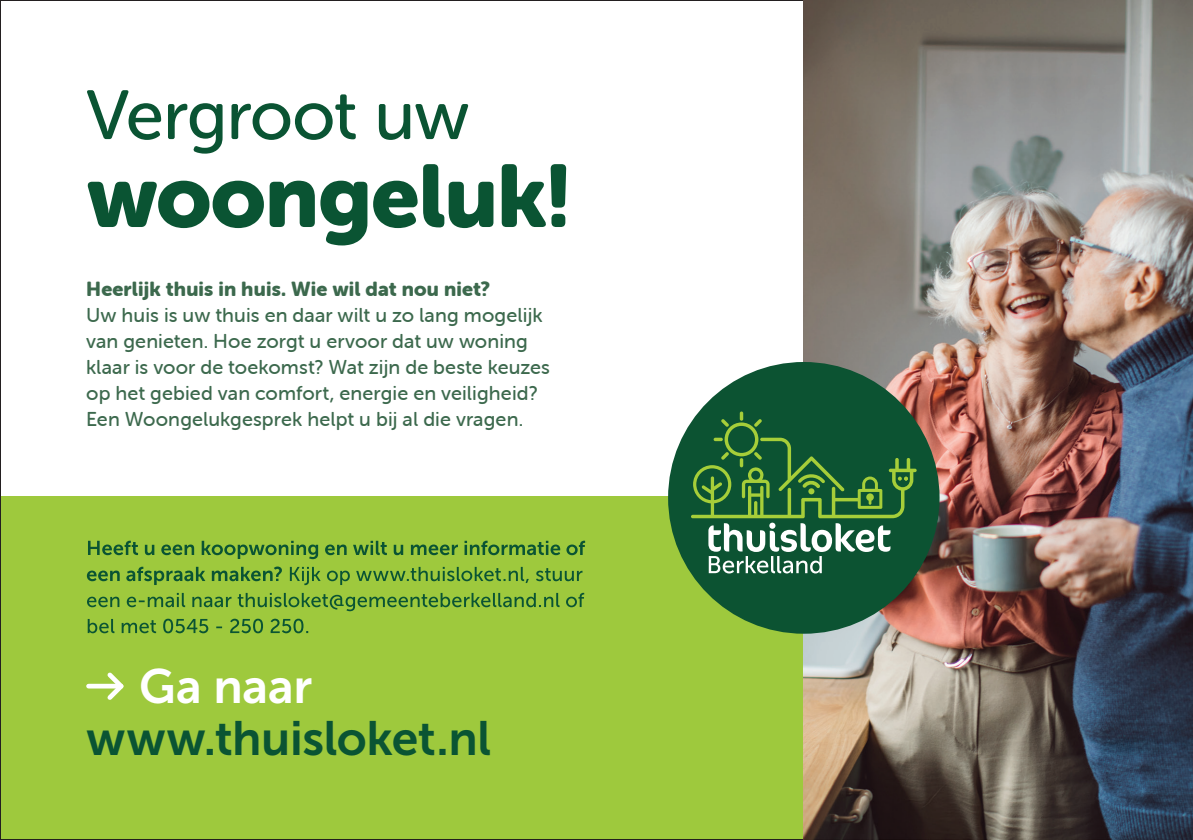
<style>
.page{position:relative;width:1193px;height:840px;background:#fff}
.page>*{position:absolute;margin:0;border:0;box-sizing:border-box;transform-origin:0 0}
.t1{font:87.8px "Museo Sans Rounded 900";letter-spacing:-.01em;color:#0a5433}
.t2{font:69.2px "Museo Sans Rounded 500";letter-spacing:-.015em;color:#0a5433}
.t3{font:48px "Museo Sans 700";letter-spacing:-.01em;color:#0a5433}
.t4{font:48px "Museo Sans 700";letter-spacing:-.005em;color:#fff}
.t5{font:20px/26px "Museo Sans Rounded 500";letter-spacing:.005em;color:#3c694d}
.t6{font:20px "Museo Sans Rounded 900";letter-spacing:.005em;color:#3c694d}
</style>
<div class="page">
<div style="left:1px;top:496px;width:803px;height:343px;background:#9ec93d"></div>
<img style="left:804px;top:0;width:389px;height:839px">
<div style="left:668px;top:362px;width:271px;height:271px;background:#0c5332;border-radius:50%"></div>
<svg style="left:691px;top:411px;width:226px;height:162px"></svg>
<svg style="left:103px;top:672px;width:21px;height:28px"></svg>
<div style="left:89px;top:683px;width:30px;height:5px;background:#fff"></div>
<svg style="left:88px;top:618px;width:220px;height:15px"></svg>
<svg style="left:87px;top:592px;width:497px;height:19px"></svg>
<svg style="left:87px;top:566px;width:495px;height:18px"></svg>
<svg style="left:88px;top:540px;width:497px;height:19px"></svg>
<h2 class="t2" style="left:86px;top:77px;width:385px">Vergroot uw</h2>
<h1 class="t1" style="left:86px;top:146px;width:486px">woongeluk!</h1>
<p class="t6" style="left:86px;top:277px;width:406px">Heerlijk thuis in huis. Wie wil dat nou niet?</p>
<p class="t5" style="left:86px;top:302px;width:465px">Uw huis is uw thuis en daar wilt u zo lang mogelijk van genieten. Hoe zorgt u ervoor dat uw woning klaar is voor de toekomst? Wat zijn de beste keuzes op het gebied van comfort, energie en veiligheid?<br>Een Woongelukgesprek helpt u bij al die vragen.</p>
<h3 class="t4" style="left:139px;top:659px;width:174px">Ga naar</h3>
<h3 class="t3" style="left:86px;top:711px;width:406px">www.thuisloket.nl</h3>
</div>
